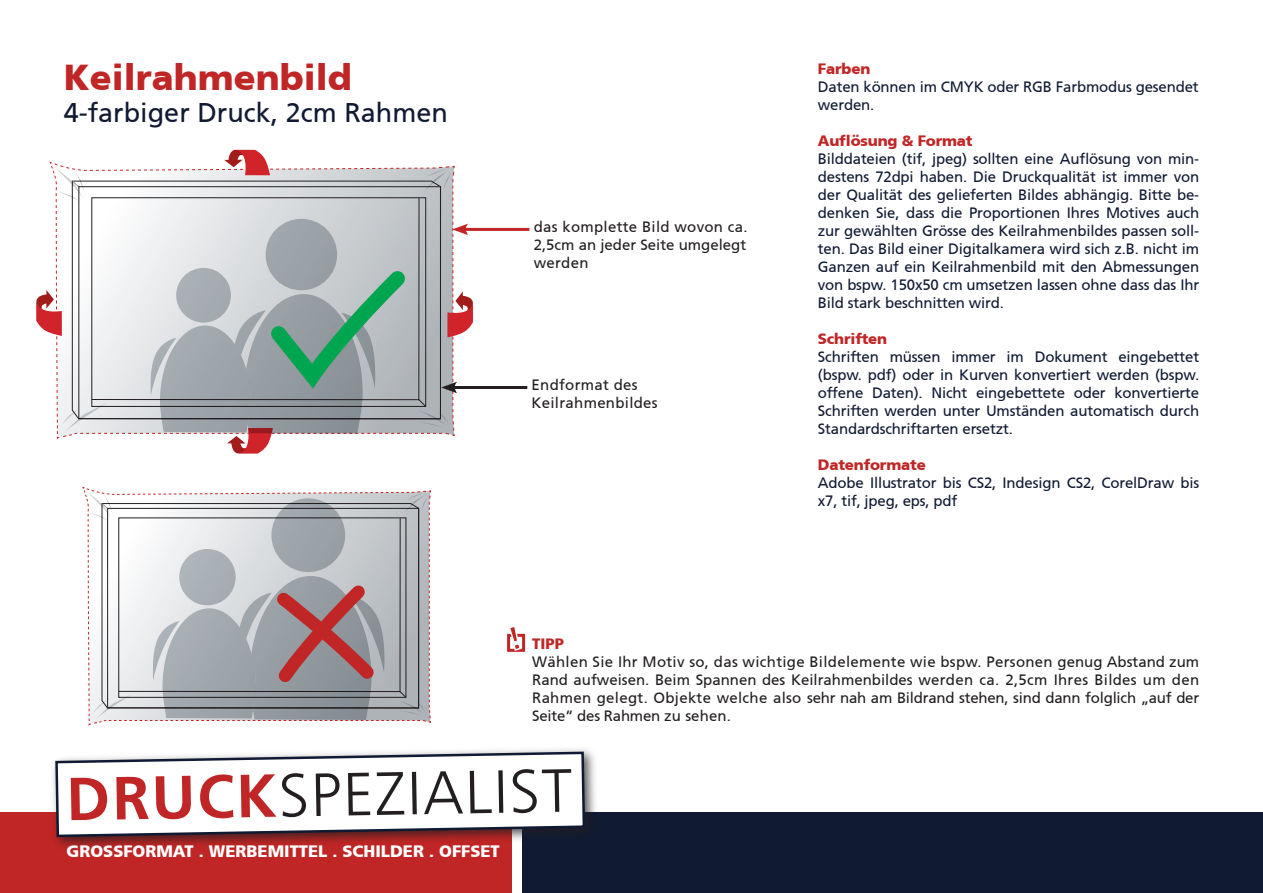
<style>
.page{position:relative;width:1263px;height:893px;background:#fff}
.page>*{position:absolute;margin:0;border:0;box-sizing:border-box;transform-origin:0 0}
.t1{font:900 36px "Frutiger CE";color:#c02625}
.t2{font:27px "Frutiger CE";color:#101a33}
.t3{font:900 16.5px "Frutiger CE";color:#fff}
.t4{font:15px/18px "Frutiger CE";letter-spacing:-.01em;color:#101a33}
.t5{font:15px/18px "Frutiger CE";color:#231f20;text-align:justify}
.t6{font:900 15px "Frutiger CE";letter-spacing:-.01em;color:#c02625}
.t7{font:15px/18px "Frutiger CE";letter-spacing:.02em;color:#231f20}
</style>
<div class="page">
<div style="left:0;top:812px;width:512px;height:81px;background:#c02625"></div>
<div style="left:523px;top:813px;width:740px;height:80px;background:#101a33"></div>
<div style="left:48px;top:745px;width:553px;height:108px;background:#231f20;opacity:.75"></div>
<svg style="left:54px;top:750px;width:532px;height:88px"></svg>
<svg style="left:57px;top:753px;width:527px;height:83px"></svg>
<hr style="left:463px;top:228px;width:66px;height:3px;background:#c02625">
<hr style="left:452px;top:386px;width:75px;height:3px;background:#231f20">
<div style="left:507px;top:634px;width:18px;height:18px;border:3px solid #c02625"></div>
<svg style="left:507px;top:627px;width:15px;height:25px"></svg>
<svg style="left:36px;top:150px;width:437px;height:303px"></svg>
<svg style="left:83px;top:487px;width:348px;height:236px"></svg>
<h1 class="t1" style="left:64px;top:56px;width:290px">Keilrahmenbild</h1>
<h2 class="t2" style="left:64px;top:97px;width:386px">4-farbiger Druck, 2cm Rahmen</h2>
<p class="t5" style="left:534px;top:218px;width:215px">das komplette Bild wovon ca.<br>2,5cm an jeder Seite umgelegt werden</p>
<p class="t7" style="left:531px;top:375px;width:128px">Endformat des<br>Keilrahmenbildes</p>
<p class="t6" style="left:818px;top:60px;width:54px">Farben</p>
<p class="t4" style="left:818px;top:78px;width:382px">Daten können im CMYK oder RGB Farbmodus gesendet werden.</p>
<p class="t6" style="left:818px;top:132px;width:156px">Auflösung &amp; Format</p>
<p class="t4" style="left:818px;top:150px;width:383px;text-align:justify">Bilddateien (tif, jpeg) sollten eine Auflösung von min&shy;destens 72dpi haben. Die Druckqualität ist immer von der Qualität des gelieferten Bildes abhängig. Bitte be&shy;denken Sie, dass die Proportionen Ihres Motives auch zur gewählten Grösse des Keilrahmenbildes passen soll&shy;ten. Das Bild einer Digitalkamera wird sich z.B. nicht im Ganzen auf ein Keilrahmenbild mit den Abmessungen von bspw. 150x50 cm umsetzen lassen ohne dass das Ihr Bild stark beschnitten wird.</p>
<p class="t6" style="left:818px;top:330px;width:71px">Schriften</p>
<p class="t4" style="left:818px;top:348px;width:383px;text-align:justify">Schriften müssen immer im Dokument eingebettet (bspw. pdf) oder in Kurven konvertiert werden (bspw. offene Daten). Nicht eingebettete oder konvertierte Schriften werden unter Umständen automatisch durch Standardschriftarten ersetzt.</p>
<p class="t6" style="left:818px;top:456px;width:110px">Datenformate</p>
<p class="t4" style="left:818px;top:474px;width:383px">Adobe Illustrator bis CS2, Indesign CS2, CorelDraw bis x7, tif, jpeg, eps, pdf</p>
<p class="t6" style="left:532px;top:635px;width:33px">TIPP</p>
<p class="t5" style="left:532px;top:652px;width:668px">Wählen Sie Ihr Motiv so, das wichtige Bildelemente wie bspw. Personen genug Abstand zum Rand aufweisen. Beim Spannen des Keilrahmenbildes werden ca. 2,5cm Ihres Bildes um den Rahmen gelegt. Objekte welche also sehr nah am Bildrand stehen, sind dann folglich „auf der Seite“ des Rahmen zu sehen.</p>
<p class="t3" style="left:67px;top:841px;width:435px">GROSSFORMAT . WERBEMITTEL . SCHILDER . OFFSET</p>
</div>
